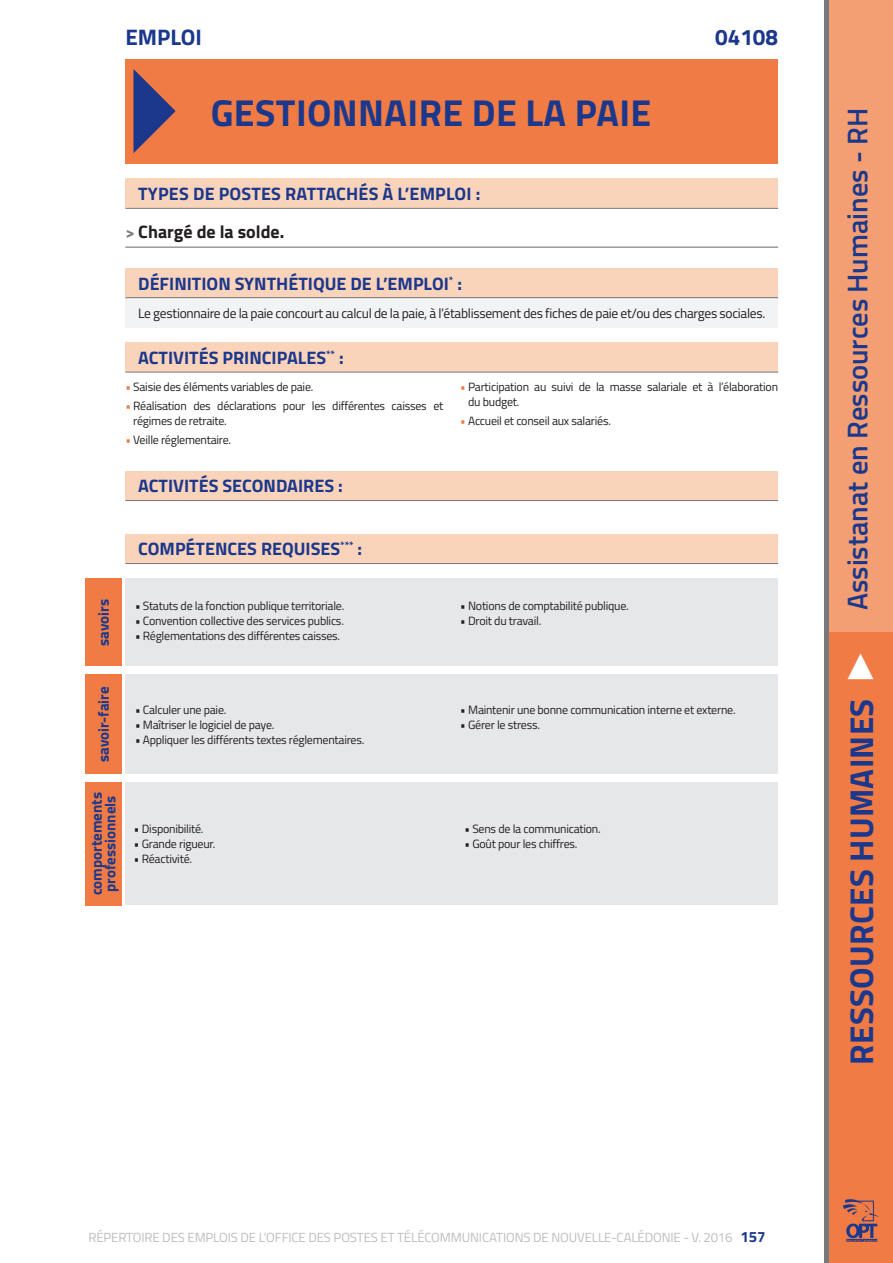
<style>
.page{position:relative;width:893px;height:1263px;background:#fff}
.page>*{position:absolute;margin:0;border:0;box-sizing:border-box;transform-origin:0 0}
.t1{font:700 37.5px "Titillium";letter-spacing:.01em;color:#1b388c}
.t2{font:700 33px "Titillium";letter-spacing:.01em;color:#1b388c}
.t3{font:600 28.5px "Titillium";color:#1b388c}
.t4{font:700 22.5px "Titillium";color:#1b388c}
.t5{font:700 18px "Titillium";color:#1b388c}
.t6{font:700 18px "Titillium";color:#231f20}
.t7{font:700 15px/13.5px "Titillium";color:#1b388c}
.t8{font:13.5px "Titillium";letter-spacing:-.02em;color:#231f20}
.t9{font:13.2px "Titillium";letter-spacing:-.01em;color:#bcbdc0}
.t10{font:12px/15px "Titillium";letter-spacing:-.02em;color:#231f20}
.s1{font-size:16.5px;color:#76787b}
.s2{color:#f07b44}
.s3{font-family:"Klavika Arrows";font-size:37.5px;color:#fff}
.s4{font-weight:700;font-size:15px;color:#1b388c}
</style>
<div class="page">
<div style="left:125px;top:578px;width:653px;height:88px;background:#e6e7e9"></div>
<div style="left:125px;top:674px;width:653px;height:100px;background:#e6e7e9"></div>
<div style="left:125px;top:782px;width:653px;height:123px;background:#e6e7e9"></div>
<div style="left:125px;top:298px;width:653px;height:29px;background:#f2f3f4"></div>
<div style="left:125px;top:471px;width:653px;height:30px;background:#fad3bb"></div>
<hr style="left:125px;top:500px;width:653px;height:1px;background:#76787b">
<div style="left:125px;top:534px;width:653px;height:30px;background:#fad3bb"></div>
<hr style="left:125px;top:563px;width:653px;height:1px;background:#76787b">
<div style="left:125px;top:342px;width:653px;height:30px;background:#fad3bb"></div>
<hr style="left:125px;top:372px;width:653px;height:1px;background:#76787b">
<div style="left:825px;top:0;width:68px;height:1263px;background:#76787b"></div>
<div style="left:829px;top:631px;width:64px;height:632px;background:#f07b44"></div>
<div style="left:125px;top:60px;width:653px;height:104px;background:#f07b44"></div>
<div style="left:829px;top:0;width:64px;height:631px;background:#f49f73"></div>
<svg style="left:134px;top:69px;width:42px;height:84px"></svg>
<div style="left:85px;top:578px;width:36px;height:88px;background:#f07b44"></div>
<div style="left:85px;top:674px;width:36px;height:100px;background:#f07b44"></div>
<div style="left:85px;top:782px;width:36px;height:123px;background:#f07b44"></div>
<svg style="left:843px;top:1199px;width:36px;height:43px"></svg>
<div style="left:125px;top:268px;width:653px;height:30px;background:#fad3bb"></div>
<hr style="left:125px;top:297px;width:653px;height:1px;background:#76787b">
<hr style="left:125px;top:247px;width:653px;height:1px;background:#76787b">
<div style="left:125px;top:179px;width:653px;height:29px;background:#fad3bb"></div>
<hr style="left:125px;top:208px;width:653px;height:1px;background:#76787b">
<h3 class="t4" style="left:125px;top:20px;width:78px">EMPLOI</h3>
<h3 class="t4" style="left:715px;top:20px;width:65px">04108</h3>
<p class="t7" style="left:96px;top:646px;width:48px;rotate:-90deg">savoirs</p>
<p class="t7" style="left:96px;top:762px;width:77px;rotate:-90deg">savoir-faire</p>
<p class="t7" style="left:89px;top:895px;width:105px;rotate:-90deg">comportements professionnels</p>
<h1 class="t1" style="left:211px;top:84px;width:442px">GESTIONNAIRE DE LA PAIE</h1>
<h3 class="t3" style="left:836px;top:610px;width:504px;rotate:-90deg">Assistanat en Ressources Humaines - RH</h3>
<h3 class="t5" style="left:138px;top:180px;width:344px">TYPES DE POSTES RATTACHÉS À L’EMPLOI :</h3>
<h3 class="t6" style="left:125px;top:218px;width:160px"><span class="s1">&gt;</span> Chargé de la solde.</h3>
<h3 class="t5" style="left:138px;top:269px;width:325px">DÉFINITION SYNTHÉTIQUE DE L’EMPLOI<sup>*</sup> :</h3>
<p class="t8" style="left:138px;top:303px;width:629px">Le gestionnaire de la paie concourt au calcul de la paie, à l’établissement des fiches de paie et/ou des charges sociales.</p>
<h3 class="t5" style="left:138px;top:344px;width:207px">ACTIVITÉS PRINCIPALES<sup>**</sup> :</h3>
<p class="t10" style="left:468px;top:378px;width:311px;text-indent:-8px"><span class="s2">•</span> Participation au suivi de la masse salariale et à l’élaboration du budget.</p>
<p class="t10" style="left:460px;top:413px;width:152px"><span class="s2">•</span> Accueil et conseil aux salariés.</p>
<p class="t10" style="left:125px;top:378px;width:189px"><span class="s2">•</span> Saisie des éléments variables de paie.</p>
<p class="t10" style="left:133px;top:398px;width:312px;text-indent:-8px"><span class="s2">•</span> Réalisation des déclarations pour les différentes caisses et régimes de retraite.</p>
<p class="t10" style="left:125px;top:432px;width:107px"><span class="s2">•</span> Veille réglementaire.</p>
<h3 class="t5" style="left:138px;top:472px;width:206px">ACTIVITÉS SECONDAIRES :</h3>
<h3 class="t5" style="left:138px;top:535px;width:226px">COMPÉTENCES REQUISES<sup>***</sup> :</h3>
<p class="t10" style="left:460px;top:598px;width:170px">• Notions de comptabilité publique.</p>
<p class="t10" style="left:460px;top:613px;width:82px">• Droit du travail.</p>
<p class="t10" style="left:135px;top:598px;width:211px">• Statuts de la fonction publique territoriale.</p>
<p class="t10" style="left:135px;top:613px;width:210px">• Convention collective des services publics.</p>
<p class="t10" style="left:135px;top:628px;width:207px">• Réglementations des différentes caisses.</p>
<p class="t10" style="left:135px;top:702px;width:93px">• Calculer une paie.</p>
<p class="t10" style="left:135px;top:717px;width:141px">• Maîtriser le logiciel de paye.</p>
<p class="t10" style="left:135px;top:732px;width:231px">• Appliquer les différents textes réglementaires.</p>
<p class="t10" style="left:134px;top:821px;width:71px">• Disponibilité.</p>
<p class="t10" style="left:134px;top:836px;width:83px">• Grande rigueur.</p>
<p class="t10" style="left:134px;top:851px;width:60px">• Réactivité.</p>
<p class="t10" style="left:460px;top:702px;width:277px">• Maintenir une bonne communication interne et externe.</p>
<p class="t10" style="left:460px;top:717px;width:81px">• Gérer le stress.</p>
<p class="t10" style="left:464px;top:821px;width:138px">• Sens de la communication.</p>
<p class="t10" style="left:464px;top:836px;width:114px">• Goût pour les chiffres.</p>
<h2 class="t2" style="left:836px;top:1065px;width:414px;rotate:-90deg">RESSOURCES HUMAINES <span class="s3">1</span></h2>
<p class="t9" style="left:88px;top:1227px;width:679px">RÉPERTOIRE DES EMPLOIS DE L’OFFICE DES POSTES ET TÉLÉCOMMUNICATIONS DE NOUVELLE-CALÉDONIE - V. 2016 <span class="s4">157</span></p>
</div>
